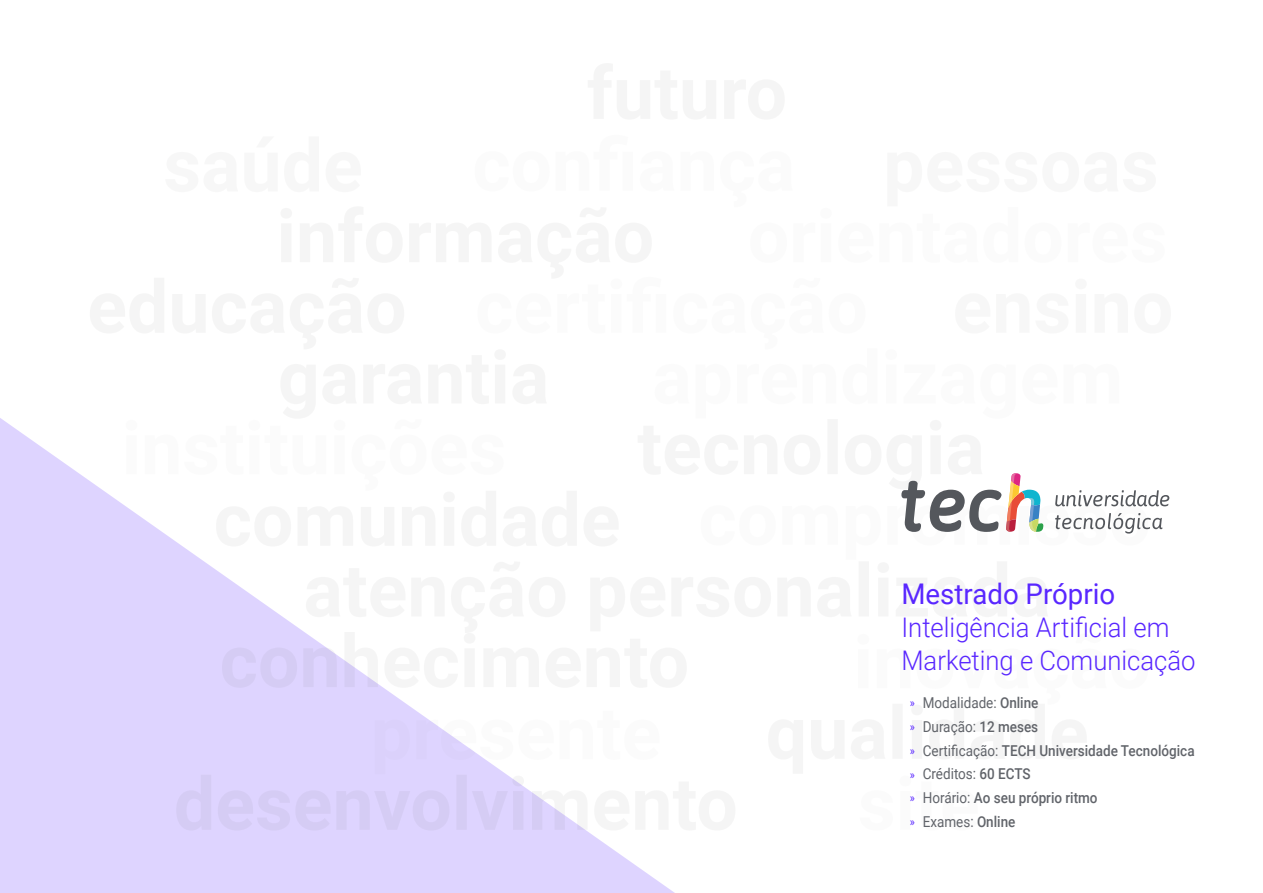
<style>
.page{position:relative;width:1263px;height:893px;background:#fff}
.page>*{position:absolute;margin:0;border:0;box-sizing:border-box;transform-origin:0 0}
.t1{font:28.5px "Roboto";color:#5927ff}
.t2{font:300 27px/33px "Roboto";color:#5927ff;scale:.95 1}
.t3{font:500 15px/23.7px "Roboto";color:#61646a;scale:.9 1}
.s1{font-weight:400;font-size:12px;color:#5927ff}
.s2{font-weight:400}
</style>
<div class="page">
<svg style="left:0;top:418px;width:675px;height:475px;fill:#ded4ff"></svg>
<svg style="left:90px;top:418px;width:1080px;height:142px"></svg>
<h1 class="t1" style="left:901px;top:574px;width:215px">Mestrado Próprio</h1>
<h2 class="t2" style="left:901px;top:610px;width:311px">Inteligência Artificial em<br>Marketing e Comunicação</h2>
<p class="t3" style="left:910px;top:690px;width:318px"><span class="s1">»</span> <span class="s2">Modalidade:</span> Online<br><span class="s1">»</span> <span class="s2">Duração:</span> 12 meses<br><span class="s1">»</span> <span class="s2">Certificação:</span> TECH Universidade Tecnológica <span class="s1">»</span> <span class="s2">Créditos:</span> 60 ECTS<br><span class="s1">»</span> <span class="s2">Horário:</span> Ao seu próprio ritmo<br><span class="s1">»</span> <span class="s2">Exames:</span> Online</p>
</div>
